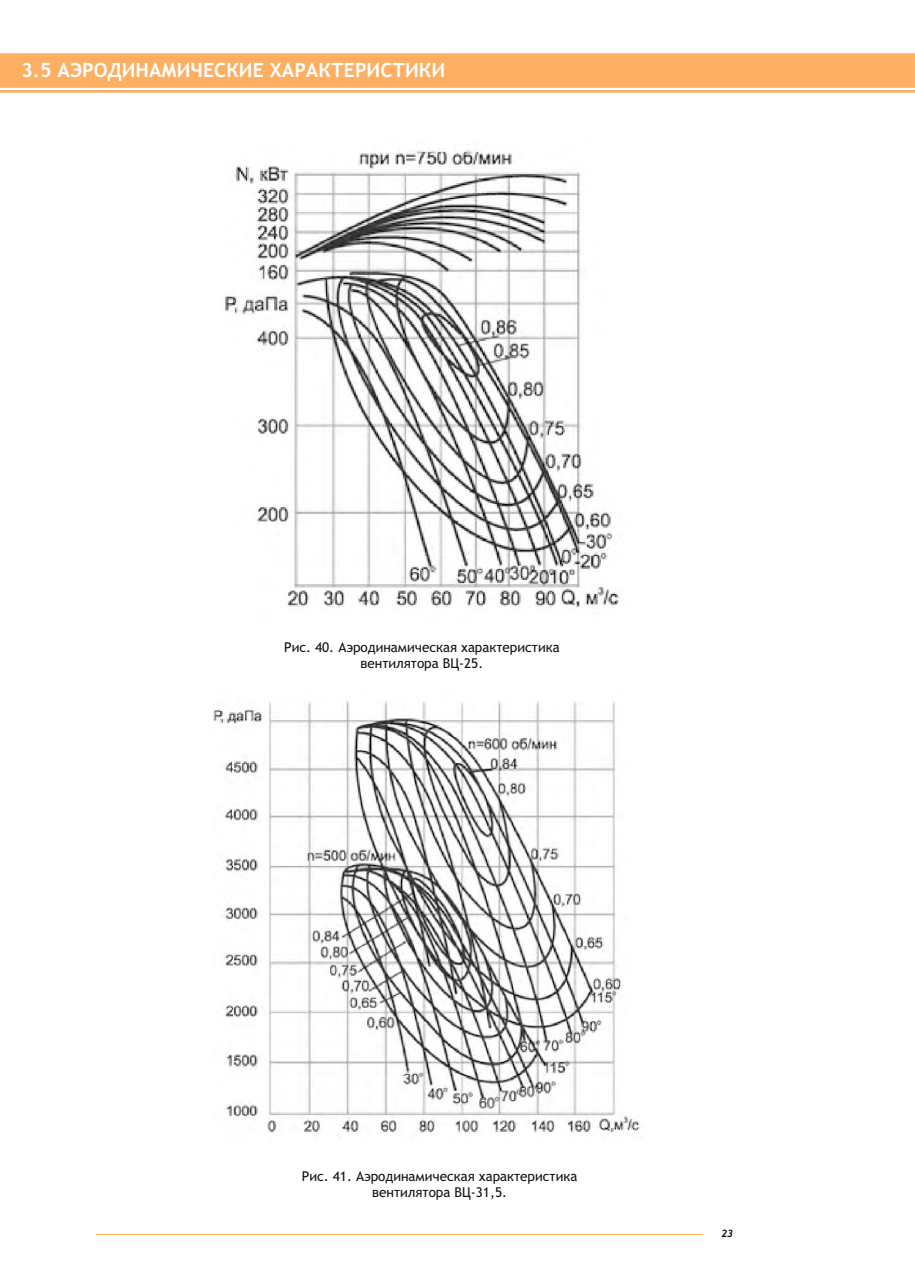
<style>
.page{position:relative;width:915px;height:1276px;background:#fff}
.page>*{position:absolute;margin:0;border:0;box-sizing:border-box;transform-origin:0 0}
.t1{font:700 19.65px "Trebuchet MS";color:#fff}
.t2{font:13.5px/15.8px "Trebuchet MS";color:#111;text-align:center}
.t3{font:italic 700 10.2px "Trebuchet";color:#111}
</style>
<div class="page">
<img style="left:225px;top:148px;width:394px;height:461px">
<img style="left:213px;top:701px;width:430px;height:433px">
<div style="left:0;top:54px;width:914px;height:33px;background:#feaf62"></div>
<hr style="left:0;top:90px;width:914px;height:2px;background:#feaf62">
<hr style="left:97px;top:1234px;width:605px;height:1px;background:#feaf62">
<h1 class="t1" style="left:21px;top:63px;width:425px">3.5 АЭРОДИНАМИЧЕСКИЕ ХАРАКТЕРИСТИКИ</h1>
<p class="t2" style="left:284px;top:640px;width:277px">Рис. 40. Аэродинамическая характеристика вентилятора ВЦ-25.</p>
<p class="t2" style="left:302px;top:1170px;width:277px">Рис. 41. Аэродинамическая характеристика вентилятора ВЦ-31,5.</p>
<p class="t3" style="left:721px;top:1229px;width:13px">23</p>
</div>
